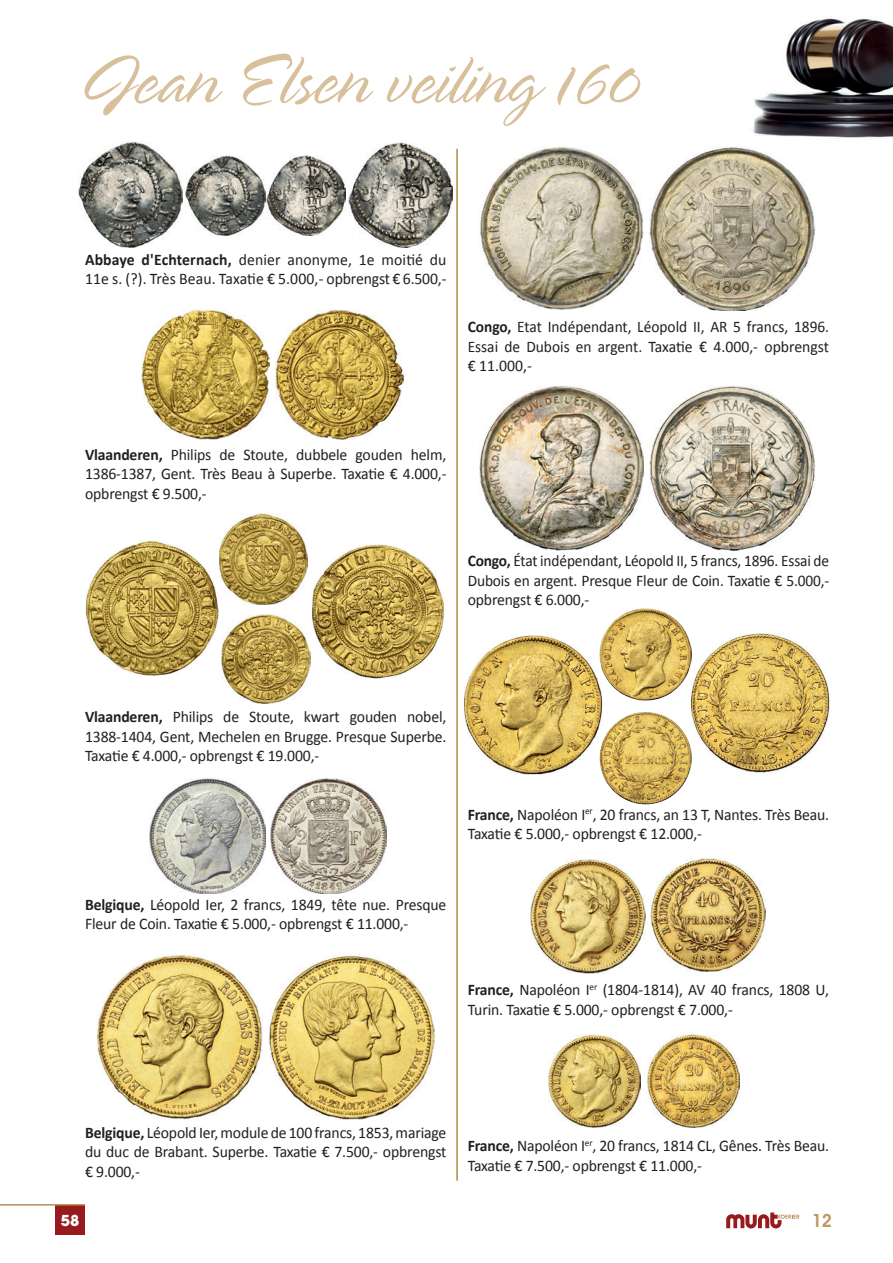
<style>
.page{position:relative;width:893px;height:1263px;background:#fff}
.page>*{position:absolute;margin:0;border:0;box-sizing:border-box;transform-origin:0 0}
.t1{font:300 78px "Spring LP";color:#d9c09d}
.t2{font:600 18px "Avant Garde IT Cby BT";color:#c09860}
.t3{font:16.2px/19.5px "Calibri";letter-spacing:-.01em;color:#231f20}
.t4{font:16.2px/19.5px "Calibri";letter-spacing:-.01em;color:#231f20;text-align:justify;scale:.95 1}
.t5{font:16.2px/19.5px "Calibri";letter-spacing:.01em;color:#231f20}
.t6{font:700 15px "Avant Garde LT";color:#fff}
.s1{font-weight:700}
</style>
<div class="page">
<div style="left:55px;top:1205px;width:30px;height:30px;background:#981a1e"></div>
<hr style="left:0;top:1204px;width:85px;height:1px;background:#ba8e51">
<svg style="left:726px;top:1212px;width:73px;height:16px"></svg>
<hr style="left:457px;top:149px;width:1px;height:1032px;background:#ba8e51">
<img style="left:186px;top:155px;width:79px;height:81px">
<img style="left:267px;top:156px;width:78px;height:80px">
<img style="left:142px;top:310px;width:127px;height:129px">
<img style="left:275px;top:309px;width:129px;height:130px">
<img style="left:219px;top:514px;width:89px;height:90px">
<img style="left:221px;top:614px;width:89px;height:90px">
<img style="left:79px;top:142px;width:104px;height:105px">
<img style="left:349px;top:143px;width:103px;height:104px">
<img style="left:149px;top:778px;width:116px;height:115px">
<img style="left:270px;top:778px;width:117px;height:115px">
<img style="left:97px;top:955px;width:166px;height:165px">
<img style="left:270px;top:955px;width:165px;height:165px">
<img style="left:479px;top:147px;width:164px;height:162px">
<img style="left:649px;top:147px;width:166px;height:164px">
<img style="left:479px;top:386px;width:164px;height:164px">
<img style="left:649px;top:386px;width:166px;height:164px">
<img style="left:530px;top:859px;width:116px;height:115px">
<img style="left:651px;top:858px;width:114px;height:114px">
<img style="left:549px;top:1034px;width:92px;height:93px">
<img style="left:647px;top:1034px;width:93px;height:93px">
<img style="left:753px;top:18px;width:140px;height:121px">
<img style="left:85px;top:541px;width:133px;height:135px">
<img style="left:311px;top:544px;width:133px;height:135px">
<img style="left:464px;top:635px;width:138px;height:139px">
<img style="left:691px;top:633px;width:138px;height:139px">
<img style="left:600px;top:712px;width:92px;height:92px;border-radius:46px">
<img style="left:599px;top:608px;width:93px;height:93px;border-radius:46px">
<h1 class="t1" style="left:77px;top:41px;width:566px">Jean Elsen veiling 160</h1>
<p class="t5" style="left:85px;top:249px;width:363px"><span class="s1">Abbaye d'Echternach,</span> denier anonyme, 1e moitié du<br>11e s. (?). Très Beau. Taxatie € 5.000,- opbrengst € 6.500,-</p>
<p class="t4" style="left:468px;top:316px;width:382px"><span class="s1">Congo,</span> Etat Indépendant, Léopold II, AR 5 francs, 1896.<br>Essai de Dubois en argent. Taxatie € 4.000,- opbrengst € 11.000,-</p>
<p class="t3" style="left:85px;top:444px;width:363px;text-align:justify"><span class="s1">Vlaanderen,</span> Philips de Stoute, dubbele gouden helm, 1386-1387, Gent. Très Beau à Superbe. Taxatie € 4.000,- opbrengst € 9.500,-</p>
<p class="t4" style="left:468px;top:550px;width:382px"><span class="s1">Congo,</span> État indépendant, Léopold II, 5 francs, 1896. Essai de Dubois en argent. Presque Fleur de Coin. Taxatie € 5.000,- opbrengst € 6.000,-</p>
<p class="t3" style="left:85px;top:706px;width:363px;text-align:justify"><span class="s1">Vlaanderen,</span> Philips de Stoute, kwart gouden nobel, 1388-1404, Gent, Mechelen en Brugge. Presque Superbe.<br>Taxatie € 4.000,- opbrengst € 19.000,-</p>
<p class="t3" style="left:468px;top:804px;width:363px"><span class="s1">France,</span> Napoléon I<sup>er</sup>, 20 francs, an 13 T, Nantes. Très Beau.<br>Taxatie € 5.000,- opbrengst € 12.000,-</p>
<p class="t3" style="left:85px;top:894px;width:363px"><span class="s1">Belgique,</span> Léopold Ier, 2 francs, 1849, tête nue. Presque<br>Fleur de Coin. Taxatie € 5.000,- opbrengst € 11.000,-</p>
<p class="t3" style="left:468px;top:979px;width:363px"><span class="s1">France,</span> Napoléon I<sup>er</sup> (1804-1814), AV 40 francs, 1808 U,<br>Turin. Taxatie € 5.000,- opbrengst € 7.000,-</p>
<p class="t3" style="left:85px;top:1122px;width:363px;text-align:justify"><span class="s1">Belgique,</span> Léopold Ier, module de 100 francs, 1853, mariage du duc de Brabant. Superbe. Taxatie € 7.500,- opbrengst € 9.000,-</p>
<p class="t3" style="left:468px;top:1135px;width:363px"><span class="s1">France,</span> Napoléon I<sup>er</sup>, 20 francs, 1814 CL, Gênes. Très Beau.<br>Taxatie € 7.500,- opbrengst € 11.000,-</p>
<p class="t6" style="left:61px;top:1211px;width:20px">58</p>
<p class="t2" style="left:812px;top:1210px;width:22px">12</p>
</div>
